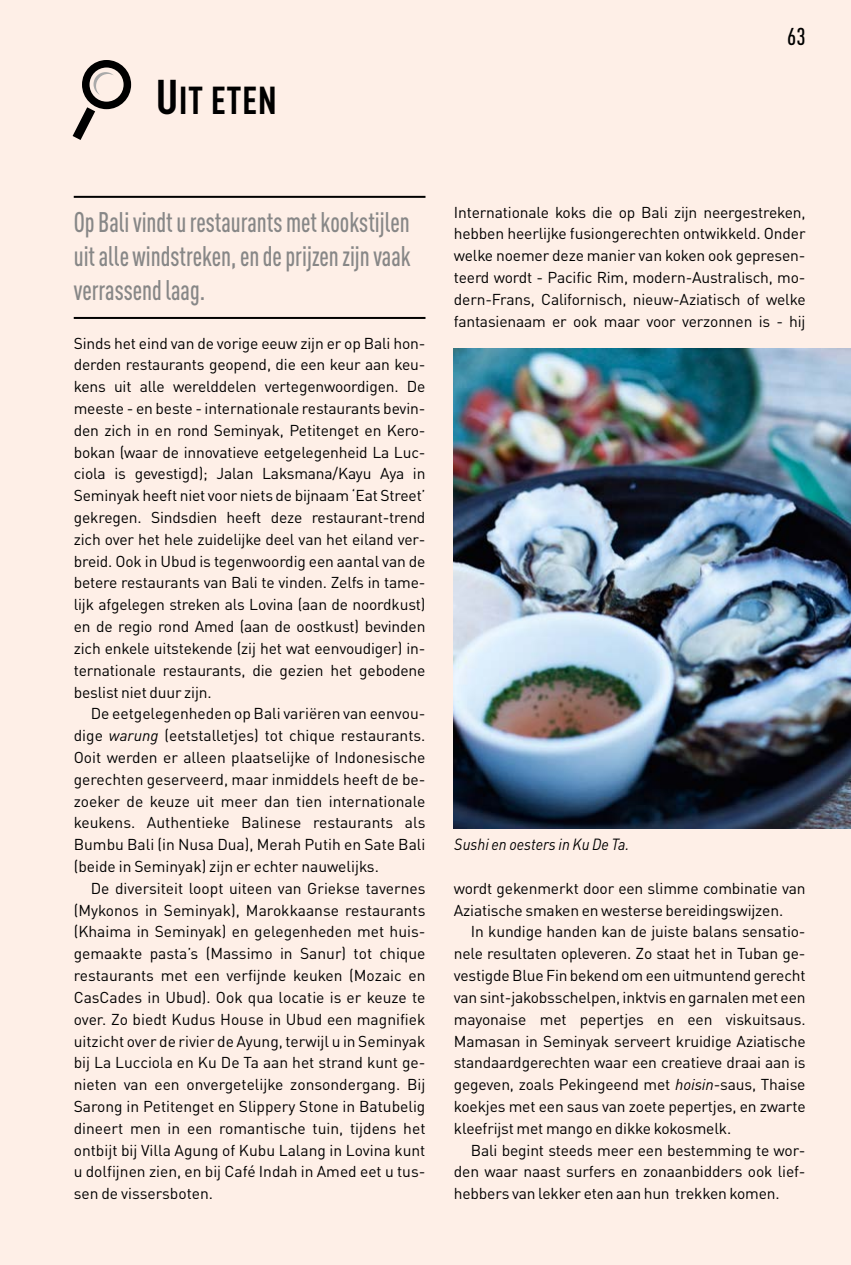
<style>
.page{position:relative;width:851px;height:1265px;background:#fff}
.page>*{position:absolute;margin:0;border:0;box-sizing:border-box;transform-origin:0 0}
.t1{font:38.4px "DIN Pro Condensed Bold SC800";letter-spacing:.01em;color:#000}
.t2{font:500 condensed 28px/34px "DIN Pro";color:#878787;text-align:justify;scale:.9 1}
.t3{font:500 condensed 24px "DIN Pro";color:#000}
.t4{font:italic 16px "DIN Pro";color:#000;scale:.92 1}
.t5{font:15.6px/21.8px "DIN Pro";letter-spacing:-.01em;color:#000;text-align:justify}
.s1{font-size:48px}
.s2{font-style:italic}
</style>
<div class="page">
<div style="left:0;top:0;width:850px;height:1264px;background:#feefe7"></div>
<hr style="left:74px;top:196px;width:351px;height:2px;background:#000">
<hr style="left:74px;top:317px;width:351px;height:2px;background:#000">
<img style="left:454px;top:348px;width:396px;height:480px">
<div style="left:82px;top:60px;width:49px;height:49px;border:8px solid #000;border-radius:50%"></div>
<svg style="left:93px;top:72px;width:20px;height:23px"></svg>
<svg style="left:73px;top:107px;width:22px;height:33px"></svg>
<h1 class="t1" style="left:156px;top:71px;width:123px"><span class="s1">U</span>IT ETEN</h1>
<h3 class="t3" style="left:787px;top:19px;width:20px">63</h3>
<h2 class="t2" style="left:74px;top:202px;width:376px">Op Bali vindt u restaurants met kookstijlen uit alle windstreken, en de prijzen zijn vaak verrassend laag.</h2>
<p class="t5" style="left:74px;top:330px;width:353px;text-align:left">Sinds het eind van de vorige eeuw zijn er op Bali hon&shy;derden restaurants geopend, die een keur aan keu&shy;kens uit alle werelddelen vertegenwoordigen. De meeste - en beste - internationale restaurants bevin&shy;den zich in en rond Seminyak, Petitenget en Kero&shy;bokan (waar de innovatieve eetgelegenheid La Luc&shy;ciola is gevestigd); Jalan Laksmana/Kayu Aya in Seminyak heeft niet voor niets de bijnaam ‘Eat Street’ gekregen. Sindsdien heeft deze restaurant-trend zich over het hele zuidelijke deel van het eiland ver&shy;breid. Ook in Ubud is tegenwoordig een aantal van de betere restaurants van Bali te vinden. Zelfs in tame&shy;lijk afgelegen streken als Lovina (aan de noordkust) en de regio rond Amed (aan de oostkust) bevinden zich enkele uitstekende (zij het wat eenvoudiger) in&shy;ternationale restaurants, die gezien het gebodene beslist niet duur zijn.</p>
<p class="t5" style="left:74px;top:701px;width:353px;text-indent:17px">De eetgelegenheden op Bali variëren van eenvou&shy;dige <span class="s2">warung</span> (eetstalletjes) tot chique restaurants.<br>Ooit werden er alleen plaatselijke of Indonesische gerechten geserveerd, maar inmiddels heeft de be&shy;zoeker de keuze uit meer dan tien internationale keukens. Authentieke Balinese restaurants als Bumbu Bali (in Nusa Dua), Merah Putih en Sate Bali (beide in Seminyak) zijn er echter nauwelijks.</p>
<p class="t5" style="left:74px;top:875px;width:353px;text-indent:17px">De diversiteit loopt uiteen van Griekse tavernes (Mykonos in Seminyak), Marokkaanse restaurants (Khaima in Seminyak) en gelegenheden met huis&shy;gemaakte pasta’s (Massimo in Sanur) tot chique restaurants met een verfijnde keuken (Mozaic en CasCades in Ubud). Ook qua locatie is er keuze te over. Zo biedt Kudus House in Ubud een magnifiek uitzicht over de rivier de Ayung, terwijl u in Seminyak bij La Lucciola en Ku De Ta aan het strand kunt ge&shy;nieten van een onvergetelijke zonsondergang. Bij Sarong in Petitenget en Slippery Stone in Batubelig dineert men in een romantische tuin, tijdens het ontbijt bij Villa Agung of Kubu Lalang in Lovina kunt u dolfijnen zien, en bij Café Indah in Amed eet u tus&shy;sen de vissersboten.</p>
<p class="t5" style="left:454px;top:199px;width:353px">Internationale koks die op Bali zijn neergestreken, hebben heerlijke fusiongerechten ontwikkeld. Onder welke noemer deze manier van koken ook gepresen&shy;teerd wordt - Pacific Rim, modern-Australisch, mo&shy;dern-Frans, Californisch, nieuw-Aziatisch of welke fantasienaam er ook maar voor verzonnen is - hij</p>
<p class="t4" style="left:454px;top:831px;width:192px">Sushi en oesters in Ku De Ta.</p>
<p class="t5" style="left:454px;top:875px;width:353px">wordt gekenmerkt door een slimme combinatie van<br>Aziatische smaken en westerse bereidingswijzen.</p>
<p class="t5" style="left:454px;top:919px;width:353px;text-indent:17px">In kundige handen kan de juiste balans sensatio&shy;nele resultaten opleveren. Zo staat het in Tuban ge&shy;vestigde Blue Fin bekend om een uitmuntend gerecht van sint-jakobsschelpen, inktvis en garnalen met een mayonaise met pepertjes en een viskuitsaus.<br>Mamasan in Seminyak serveert kruidige Aziatische standaardgerechten waar een creatieve draai aan is gegeven, zoals Pekingeend met <span class="s2">hoisin</span>-saus, Thaise koekjes met een saus van zoete pepertjes, en zwarte kleefrijst met mango en dikke kokosmelk.</p>
<p class="t5" style="left:454px;top:1137px;width:353px;text-indent:17px">Bali begint steeds meer een bestemming te wor&shy;den waar naast surfers en zonaanbidders ook lief&shy;hebbers van lekker eten aan hun trekken komen.</p>
</div>
